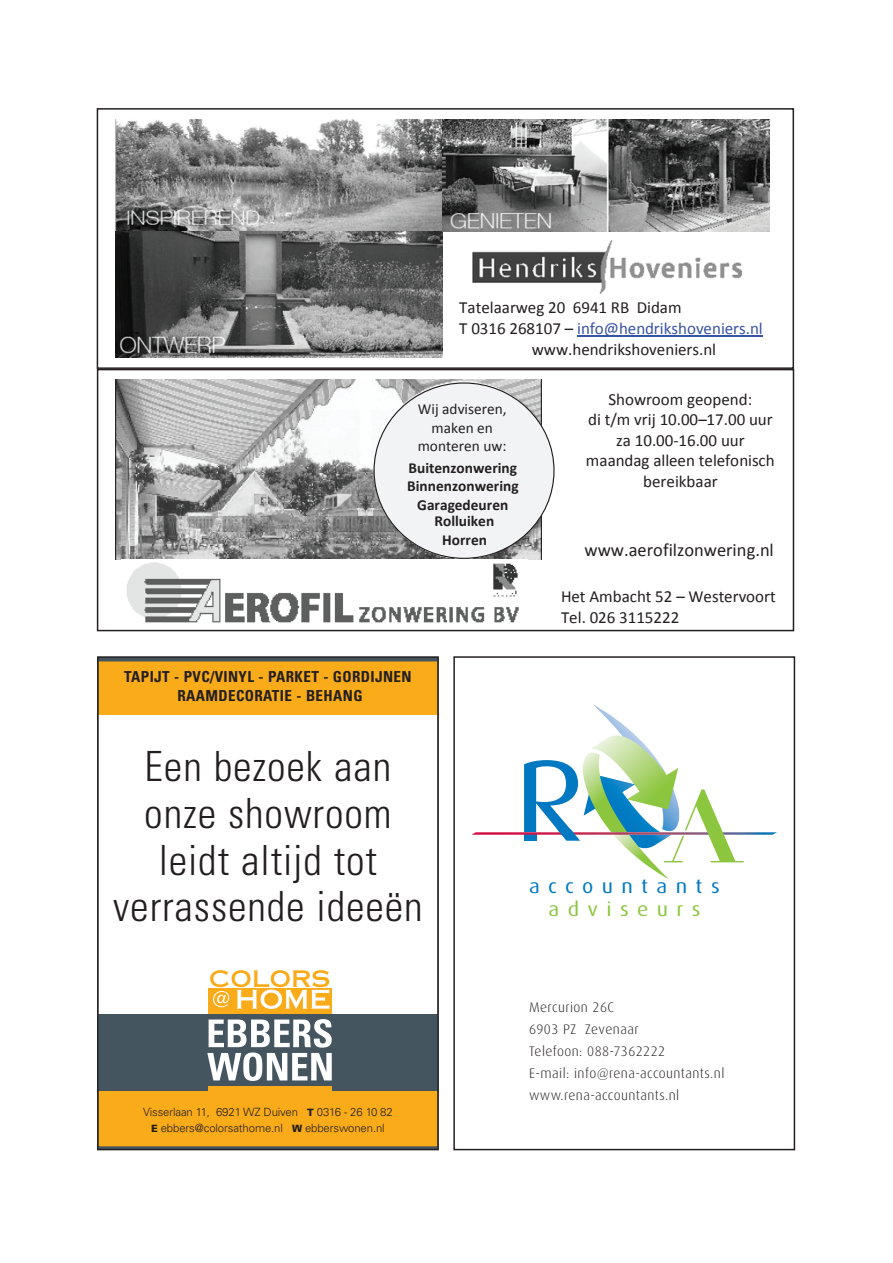
<style>
.page{position:relative;width:893px;height:1263px;background:#fff}
.page>*{position:absolute;margin:0;border:0;box-sizing:border-box;transform-origin:0 0}
.t1{font:300 condensed 41.7px/46.7px "Univers";letter-spacing:.02em;color:#231f20;text-align:center}
.t2{font:19.65px/23.7px "Dax";letter-spacing:.39em;color:#0079c2;text-align:center;scale:1.09 1}
.t3{font:18.45px "Calibri";color:#231f20}
.t4{font:16.95px/20.5px "Calibri";color:#231f20;text-align:center}
.t5{font:16.95px "Calibri";color:#3853a3}
.t6{font:700 15.3px/18.6px "Calibri";letter-spacing:.005em;color:#231f20;text-align:center}
.t7{font:15.3px/18.6px "Calibri";color:#231f20;text-align:center}
.t8{font:700 condensed 15.15px/18.9px "Univers";letter-spacing:.025em;color:#231f20;text-align:center}
.t9{font:300 13.8px/22px "Dax";letter-spacing:.03em;color:#231f20}
.t10{font:300 11.4px/16.2px "Univers";letter-spacing:-.01em;color:#231f20;text-align:center}
.s1{color:#231f20}
.s2{color:#8bc63e}
.s3{font-weight:900;font-size:10.05px}
</style>
<div class="page">
<div style="left:97px;top:369px;width:697px;height:262px;background:#fff;border:2px solid #231f20"></div>
<div style="left:97px;top:108px;width:697px;height:261px;background:#fff;border:2px solid #231f20"></div>
<svg style="left:115px;top:115px;width:680px;height:249px"></svg>
<img style="left:116px;top:119px;width:326px;height:238px">
<img style="left:442px;top:119px;width:328px;height:112px">
<img style="left:465px;top:232px;width:280px;height:64px">
<div style="left:457px;top:297px;width:333px;height:63px;background:#fff"></div>
<hr style="left:577px;top:336px;width:186px;height:1px;background:#3853a3">
<svg style="left:115px;top:379px;width:438px;height:181px"></svg>
<img style="left:116px;top:380px;width:425px;height:179px">
<img style="left:122px;top:559px;width:405px;height:64px">
<div style="left:374px;top:383px;width:180px;height:175px;background:#f2f3f4;border-radius:50%"></div>
<div style="left:98px;top:1014px;width:340px;height:132px;background:#45555f"></div>
<div style="left:98px;top:1091px;width:340px;height:55px;background:#faab1a"></div>
<div style="left:98px;top:660px;width:340px;height:55px;background:#faab1a"></div>
<div style="left:208px;top:988px;width:124px;height:26px;background:#faab1a"></div>
<div style="left:208px;top:1086px;width:124px;height:5px;background:#faab1a"></div>
<svg style="left:210px;top:970px;width:119px;height:39px"></svg>
<svg style="left:207px;top:1019px;width:125px;height:62px"></svg>
<hr style="left:98px;top:657px;width:340px;height:4px;background:#45555f">
<hr style="left:98px;top:1146px;width:340px;height:3px;background:#45555f">
<div style="left:97px;top:656px;width:342px;height:494px;border:2px solid #231f20"></div>
<svg style="left:471px;top:705px;width:306px;height:174px"></svg>
<div style="left:453px;top:656px;width:342px;height:494px;border:2px solid #231f20"></div>
<p class="t4" style="left:459px;top:298px;width:224px">Tatelaarweg 20 6941 RB Didam</p>
<p class="t5" style="left:459px;top:319px;width:305px"><span class="s1">T 0316 268107 –</span> info@hendrikshoveniers.nl</p>
<p class="t4" style="left:532px;top:340px;width:186px">www.hendrikshoveniers.nl</p>
<p class="t7" style="left:418px;top:399px;width:90px">Wij adviseren, maken en monteren uw:</p>
<p class="t6" style="left:407px;top:458px;width:113px">Buitenzonwering<br>Binnenzonwering<br>Garagedeuren</p>
<p class="t6" style="left:435px;top:511px;width:61px">Rolluiken<br>Horren</p>
<p class="t8" style="left:124px;top:667px;width:289px">TAPIJT - PVC/VINYL - PARKET - GORDIJNEN<br>RAAMDECORATIE - BEHANG</p>
<p class="t4" style="left:586px;top:388px;width:190px">Showroom geopend:<br>di t/m vrij 10.00–17.00 uur za 10.00-16.00 uur maandag alleen telefonisch bereikbaar</p>
<p class="t3" style="left:585px;top:539px;width:191px">www.aerofilzonwering.nl</p>
<p class="t4" style="left:561px;top:585px;width:216px;text-align:left">Het Ambacht 52 – Westervoort<br>Tel. 026 3115222</p>
<p class="t1" style="left:113px;top:743px;width:311px">Een bezoek aan onze showroom leidt altijd tot verrassende ideeën</p>
<p class="t2" style="left:529px;top:874px;width:177px">accountants <span class="s2">adviseurs</span></p>
<p class="t10" style="left:143px;top:1104px;width:251px">Visserlaan 11, 6921 WZ Duiven <span class="s3">T</span> 0316 - 26 10 82<br><span class="s3">E</span> ebbers@colorsathome.nl <span class="s3">W</span> ebberswonen.nl</p>
<p class="t9" style="left:529px;top:996px;width:197px">Mercurion 26C<br>6903 PZ Zevenaar<br>Telefoon: 088-7362222<br>E-mail: info@rena-accountants.nl www.rena-accountants.nl</p>
</div>
